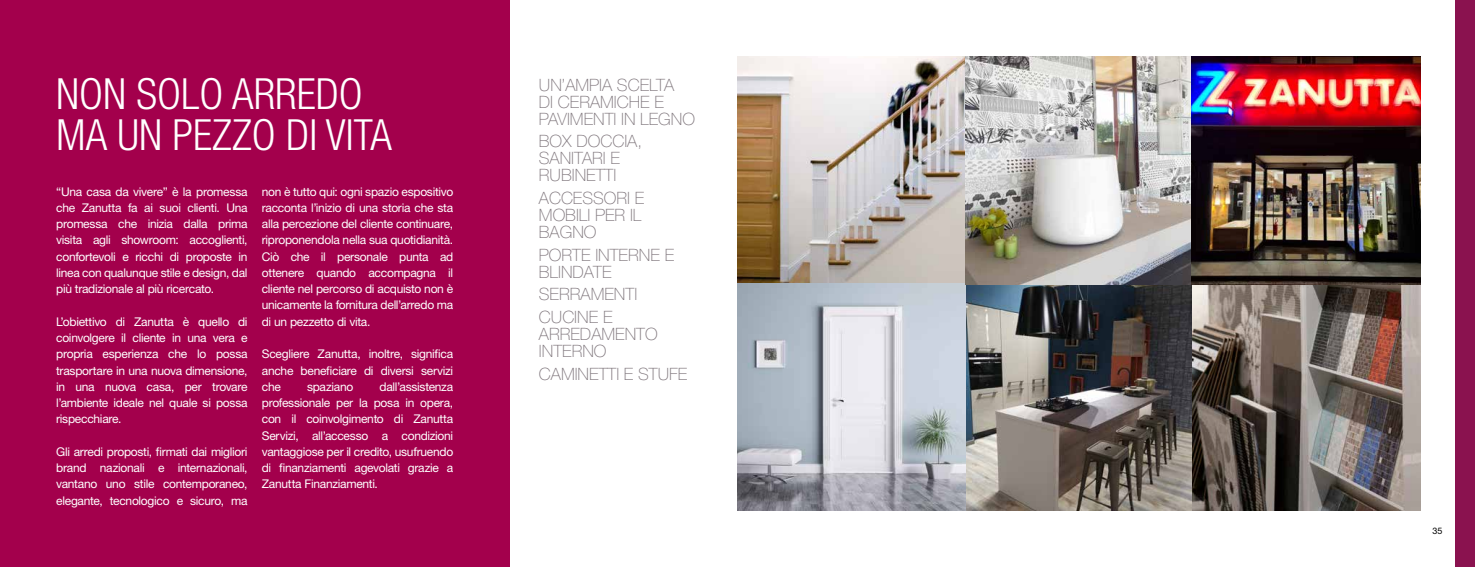
<style>
.page{position:relative;width:1475px;height:567px;background:#fff}
.page>*{position:absolute;margin:0;border:0;box-sizing:border-box;transform-origin:0 0}
.t1{font:300 condensed 43px/41px "Helvetica Neue LT Std";color:#fff}
.t2{font:100 17px/17px "Helvetica Neue LT Std";color:#7e757b}
.t3{font:12px/16.3px "Helvetica Neue LT Std";letter-spacing:-.025em;color:#fff;text-align:justify}
.t4{font:9px "Helvetica Neue LT Std";color:#000}
</style>
<div class="page">
<div style="left:1454px;top:0;width:20px;height:567px;background:#8a124f"></div>
<div style="left:0;top:0;width:509px;height:567px;background:#a3004c"></div>
<img style="left:737px;top:57px;width:682px;height:454px">
<svg style="left:1191px;top:283px;width:228px;height:227px;background:#6b605b"></svg>
<h1 class="t1" style="left:56px;top:73px;width:337px">NON SOLO ARREDO<br>MA UN PEZZO DI VITA</h1>
<h2 class="t2" style="left:539px;top:76px;width:157px">UN’AMPIA SCELTA<br>DI CERAMICHE E<br>PAVIMENTI IN LEGNO</h2>
<h2 class="t2" style="left:539px;top:133px;width:105px">BOX DOCCIA,<br>SANITARI E<br>RUBINETTI</h2>
<h2 class="t2" style="left:539px;top:189px;width:107px">ACCESSORI E<br>MOBILI PER IL<br>BAGNO</h2>
<h2 class="t2" style="left:539px;top:246px;width:137px">PORTE INTERNE E<br>BLINDATE</h2>
<h2 class="t2" style="left:539px;top:283px;width:100px;line-height:22.7px">SERRAMENTI<br>CUCINE E</h2>
<h2 class="t2" style="left:539px;top:325px;width:120px">ARREDAMENTO<br>INTERNO</h2>
<h2 class="t2" style="left:539px;top:365px;width:150px">CAMINETTI E STUFE</h2>
<p class="t3" style="left:262px;top:183px;width:193px">non è tutto qui: ogni spazio espositivo racconta l’inizio di una storia che sta alla percezione del cliente continuare, riproponendola nella sua quotidianità.<br>Ciò che il personale punta ad ottenere quando accompagna il cliente nel percorso di acquisto non è unicamente la fornitura dell’arredo ma di un pezzetto di vita.</p>
<p class="t3" style="left:262px;top:346px;width:193px">Scegliere Zanutta, inoltre, significa anche beneficiare di diversi servizi che</p>
<p class="t3" style="left:56px;top:183px;width:193px">“Una casa da vivere” è la promessa che Zanutta fa ai suoi clienti. Una promessa che inizia dalla prima visita agli showroom: accoglienti, confortevoli e ricchi di proposte in linea con qualunque stile e design, dal più tradizionale al più ricercato.</p>
<p class="t3" style="left:56px;top:313px;width:193px">L’obiettivo di Zanutta è quello di coinvolgere il cliente in una vera e propria esperienza che lo possa trasportare in una nuova dimensione, in una nuova casa, per trovare l’ambiente ideale nel quale si possa rispecchiare.</p>
<p class="t3" style="left:56px;top:443px;width:193px">Gli arredi proposti, firmati dai migliori brand nazionali e internazionali, vantano uno stile contemporaneo, elegante, tecnologico e sicuro, ma</p>
<p class="t3" style="left:262px;top:378px;width:193px;text-indent:118px">dall’assistenza professionale per la posa in opera, con il coinvolgimento di Zanutta Servizi, all’accesso a condizioni vantaggiose per il credito, usufruendo di finanziamenti agevolati grazie a Zanutta Finanziamenti.</p>
<p class="t3" style="left:307px;top:378px;width:48px">spaziano</p>
<p class="t4" style="left:1431px;top:525px;width:12px">35</p>
</div>
